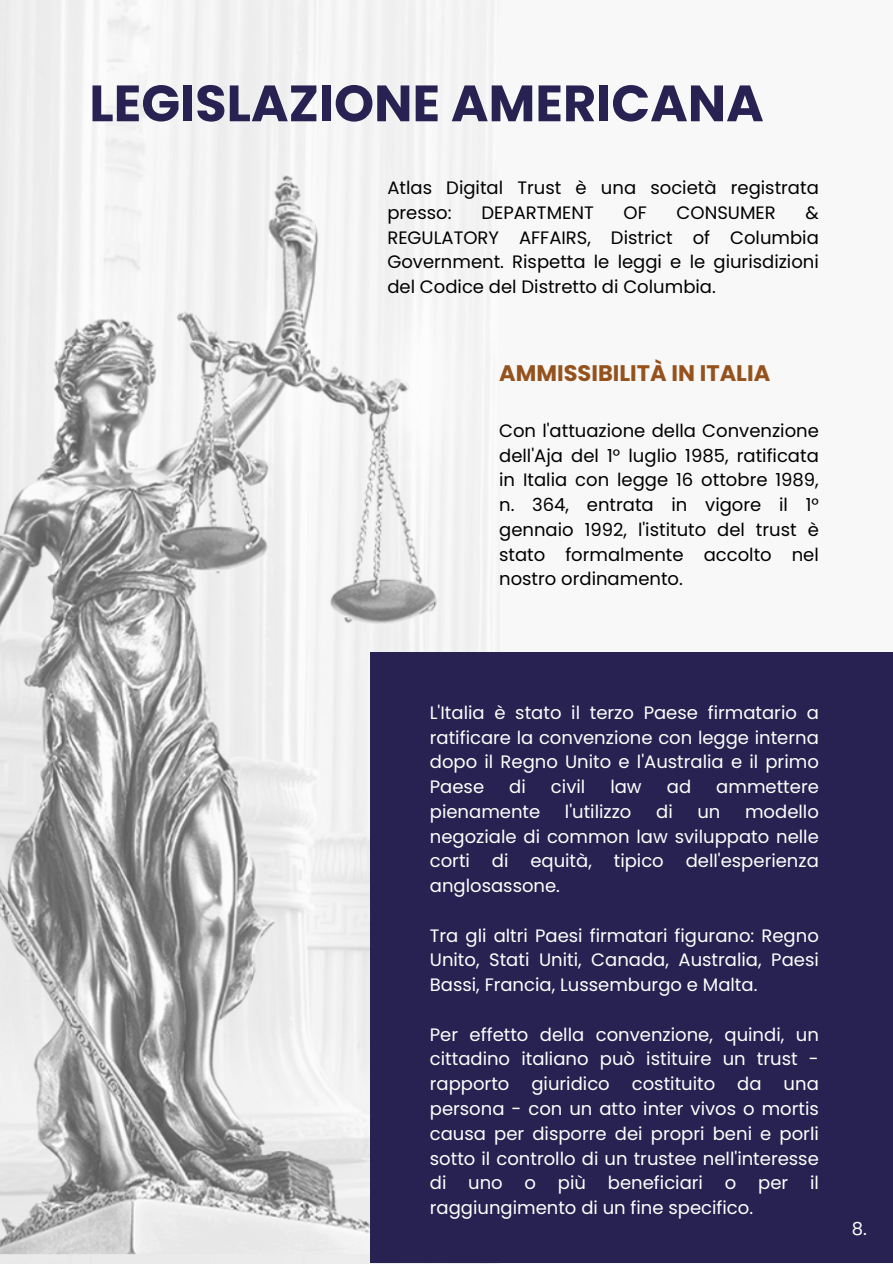
<style>
.page{position:relative;width:893px;height:1264px;background:#fff}
.page>*{position:absolute;margin:0;border:0;box-sizing:border-box;transform-origin:0 0}
.t1{font:700 51px "Poppins";color:#272251}
.t2{font:700 22.5px "Poppins";color:#95521d}
.t3{font:18px/24.8px "Poppins";color:#fff;text-align:justify}
.t4{font:18px/24.8px "Poppins";color:#000;text-align:justify}
</style>
<div class="page">
<div style="left:0;top:0;width:892px;height:1263px;background:#f8f8f8"></div>
<img style="left:0;top:0;width:499px;height:1263px">
<div style="left:370px;top:652px;width:522px;height:610px;background:#272251"></div>
<h1 class="t1" style="left:89px;top:68px;width:675px">LEGISLAZIONE AMERICANA</h1>
<p class="t4" style="left:387px;top:175px;width:433px">Atlas Digital Trust è una società registrata presso:</p>
<p class="t4" style="left:387px;top:200px;width:433px;text-indent:418px">&amp; REGULATORY AFFAIRS, District of Columbia Government. Rispetta le leggi e le giurisdizioni del Codice del Distretto di Columbia.</p>
<p class="t4" style="left:481px;top:200px;width:114px">DEPARTMENT</p>
<p class="t4" style="left:623px;top:200px;width:25px">OF</p>
<p class="t4" style="left:676px;top:200px;width:101px">CONSUMER</p>
<p class="t2" style="left:499px;top:357px;width:272px">AMMISSIBILITÀ IN ITALIA</p>
<p class="t4" style="left:499px;top:418px;width:321px">Con l'attuazione della Convenzione dell'Aja del 1° luglio 1985, ratificata in Italia con legge 16 ottobre 1989, n. 364, entrata in vigore il 1° gennaio 1992, l'istituto del trust è stato formalmente accolto nel nostro ordinamento.</p>
<p class="t3" style="left:430px;top:700px;width:390px">L'Italia è stato il terzo Paese firmatario a ratificare la convenzione con legge interna dopo il Regno Unito e l'Australia e il primo Paese</p>
<p class="t3" style="left:509px;top:774px;width:18px">di</p>
<p class="t3" style="left:551px;top:774px;width:36px">civil</p>
<p class="t3" style="left:610px;top:774px;width:33px">law</p>
<p class="t3" style="left:666px;top:774px;width:26px">ad</p>
<p class="t3" style="left:716px;top:774px;width:104px">ammettere</p>
<p class="t3" style="left:430px;top:799px;width:112px">pienamente</p>
<p class="t3" style="left:565px;top:799px;width:68px">l'utilizzo</p>
<p class="t3" style="left:656px;top:799px;width:18px">di</p>
<p class="t3" style="left:697px;top:799px;width:25px">un</p>
<p class="t3" style="left:430px;top:799px;width:390px;text-indent:315px">modello negoziale di common law sviluppato nelle corti di equità, tipico dell'esperienza anglosassone.</p>
<p class="t3" style="left:430px;top:923px;width:390px">Tra gli altri Paesi firmatari figurano: Regno Unito, Stati Uniti, Canada, Australia, Paesi Bassi, Francia, Lussemburgo e Malta.</p>
<p class="t3" style="left:430px;top:1022px;width:390px">Per effetto della convenzione, quindi, un cittadino italiano può istituire un trust - rapporto giuridico costituito da una persona - con un atto inter vivos o mortis causa per disporre dei propri beni e porli sotto il controllo di un trustee nell'interesse di uno o più beneficiari o per il raggiungimento di un fine specifico.</p>
<p class="t3" style="left:851px;top:1216px;width:17px">8.</p>
</div>
